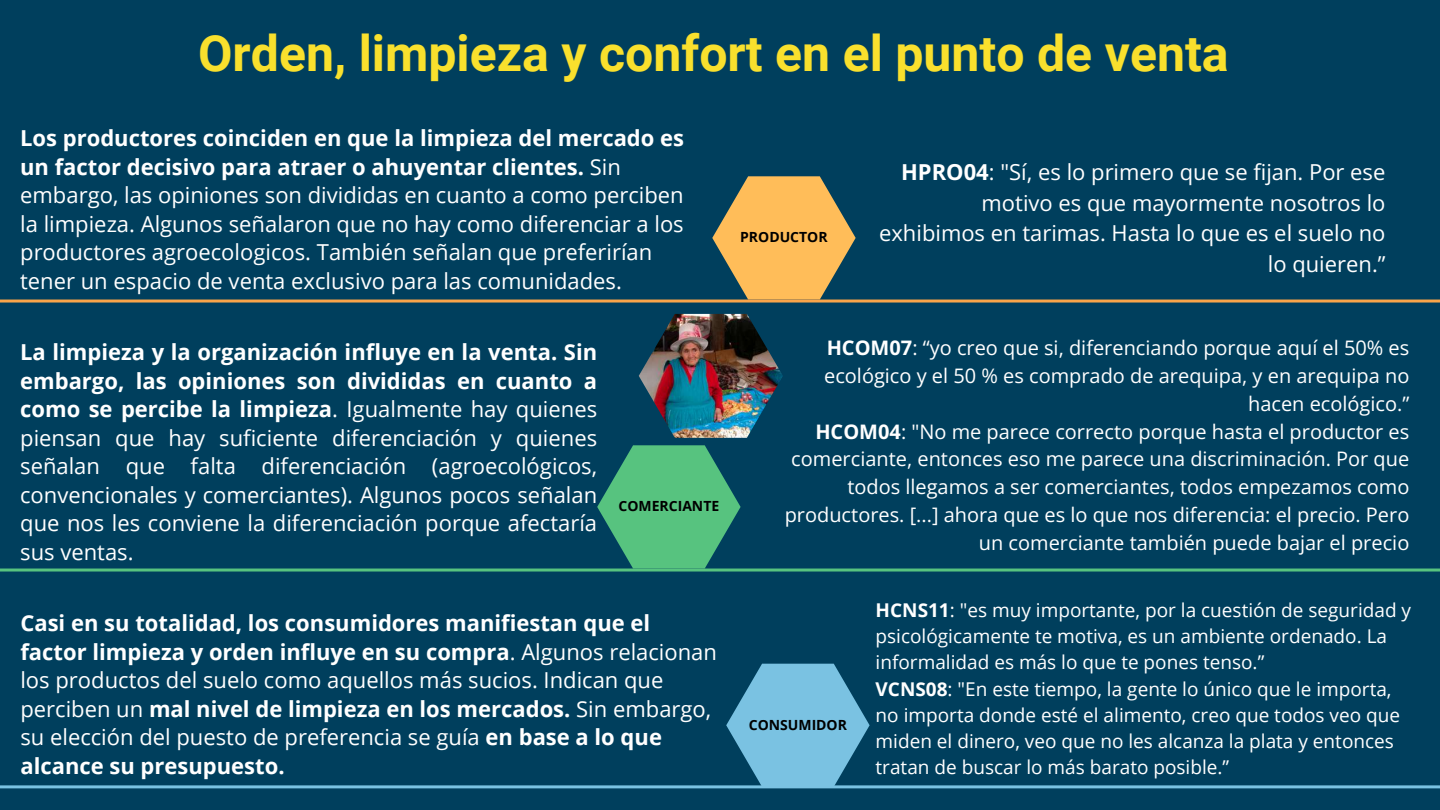
<style>
.page{position:relative;width:1440px;height:810px;background:#003f5d}
.page>*{position:absolute;margin:0;border:0;box-sizing:border-box;transform-origin:0 0}
.t1{font:700 50px "Roboto";color:#f9e02d}
.t2{font:22px/28.5px "Open Sans";color:#fff;text-align:right}
.t3{font:700 22px/28.5px "Open Sans";color:#fff}
.t4{font:20px/27.8px "Open Sans";color:#fff;text-align:right}
.t5{font:19px/26.2px "Open Sans";color:#fff}
.t6{font:700 14px "Open Sans";color:#000}
.s1{font-weight:700}
.s2{font-weight:400}
</style>
<div class="page">
<svg style="left:597px;top:445px;width:144px;height:124px"></svg>
<svg style="left:712px;top:176px;width:144px;height:124px"></svg>
<svg style="left:726px;top:664px;width:144px;height:121px"></svg>
<hr style="left:0;top:785px;width:1440px;height:3px;background:#7ac2e2">
<hr style="left:0;top:569px;width:1440px;height:3px;background:#57c37f">
<hr style="left:0;top:300px;width:1440px;height:3px;background:#f9a44a">
<img style="left:639px;top:314px;width:144px;height:124px">
<h1 class="t1" style="left:198px;top:24px;width:1032px">Orden, limpieza y confort en el punto de venta</h1>
<p class="t2" style="left:20px;top:123px;width:665px;text-align:left"><span class="s1">Los productores coinciden en que la limpieza del mercado es un factor decisivo para atraer o ahuyentar clientes.</span> Sin embargo, las opiniones son divididas en cuanto a como perciben la limpieza. Algunos señalaron que no hay como diferenciar a los productores agroecologicos. También señalan que preferirían tener un espacio de venta exclusivo para las comunidades.</p>
<p class="t2" style="left:20px;top:338px;width:579px;text-align:justify"><span class="s1">La limpieza y la organización influye en la venta. Sin embargo, las opiniones son divididas en cuanto a como se percibe la limpieza</span>. Igualmente hay quienes piensan que hay suficiente diferenciación y quienes señalan que falta diferenciación (agroecológicos, convencionales y comerciantes). Algunos pocos señalan que nos les conviene la diferenciación porque afectaría sus ventas.</p>
<p class="t6" style="left:618px;top:496px;width:102px">COMERCIANTE</p>
<p class="t6" style="left:740px;top:227px;width:89px">PRODUCTOR</p>
<p class="t2" style="left:879px;top:156px;width:508px;line-height:30.8px"><span class="s1">HPRO04</span>: "Sí, es lo primero que se fijan. Por ese motivo es que mayormente nosotros lo exhibimos en tarimas. Hasta lo que es el suelo no lo quieren.”</p>
<p class="t4" style="left:785px;top:334px;width:626px"><span class="s1">HCOM07</span>: “yo creo que si, diferenciando porque aquí el 50% es ecológico y el 50 % es comprado de arequipa, y en arequipa no hacen ecológico.”<br><span class="s1">HCOM04</span>: "No me parece correcto porque hasta el productor es comerciante, entonces eso me parece una discriminación. Por que todos llegamos a ser comerciantes, todos empezamos como productores. [...] ahora que es lo que nos diferencia: el precio. Pero un comerciante también puede bajar el precio</p>
<p class="t3" style="left:20px;top:608px;width:698px">Casi en su totalidad, los consumidores manifiestan que el factor limpieza y orden influye en su compra<span class="s2">. Algunos relacionan los productos del suelo como aquellos más sucios. Indican que perciben un</span> mal nivel de limpieza en los mercados. <span class="s2">Sin embargo, su elección del puesto de preferencia se guía</span> en base a lo que alcance su presupuesto.</p>
<p class="t5" style="left:876px;top:597px;width:537px"><span class="s1">HCNS11</span>: "es muy importante, por la cuestión de seguridad y psicológicamente te motiva, es un ambiente ordenado. La informalidad es más lo que te pones tenso.”<br><span class="s1">VCNS08</span>: "En este tiempo, la gente lo único que le importa, no importa donde esté el alimento, creo que todos veo que miden el dinero, veo que no les alcanza la plata y entonces tratan de buscar lo más barato posible.”</p>
<p class="t6" style="left:749px;top:715px;width:100px">CONSUMIDOR</p>
</div>
